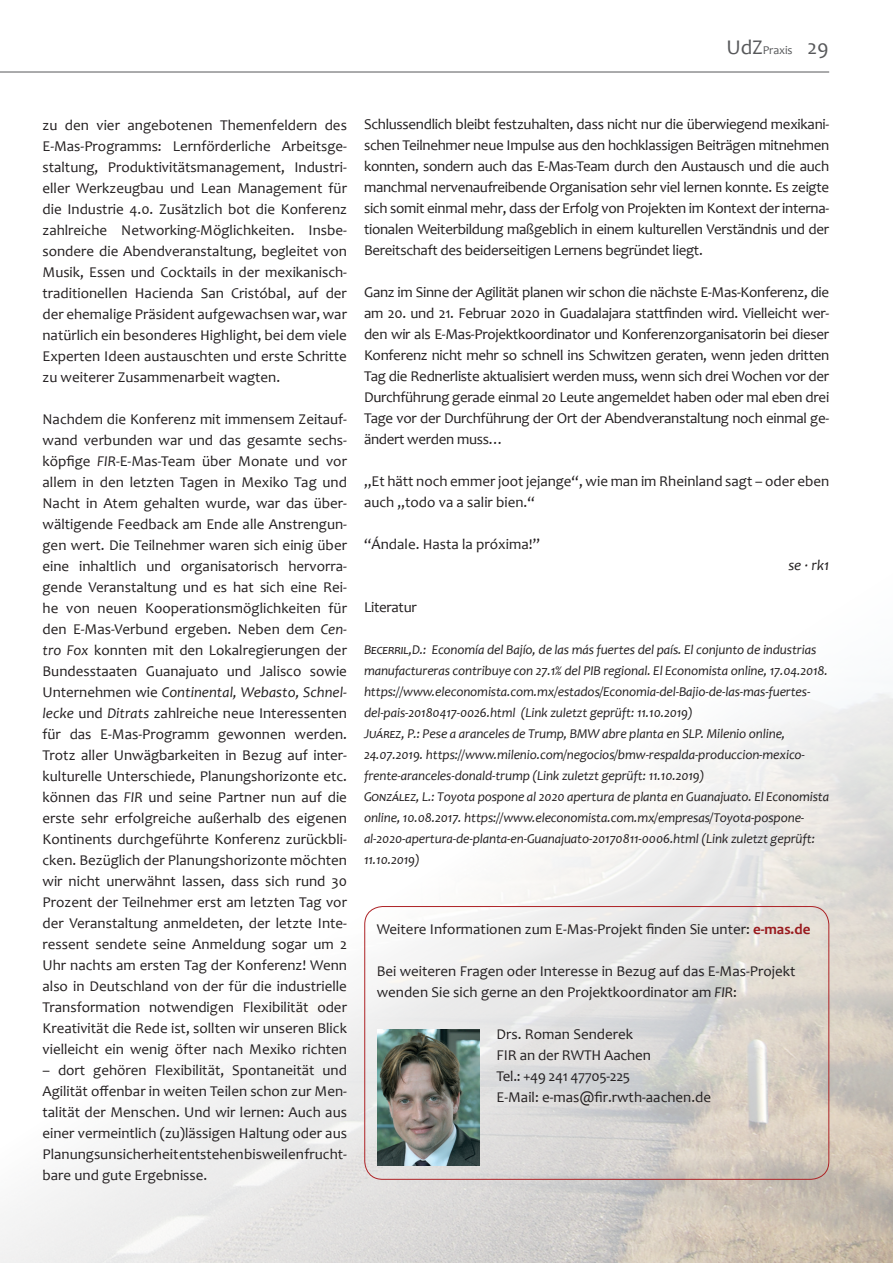
<style>
.page{position:relative;width:893px;height:1263px;background:#fff}
.page>*{position:absolute;margin:0;border:0;box-sizing:border-box;transform-origin:0 0}
.t1{font:15px/21px "Candara";color:#231f20;text-align:justify}
.t2{font:15px "Candara";letter-spacing:-.02em;color:#231f20}
.t3{font:italic 15px "Candara";color:#231f20}
.t4{font:italic 13.5px/21px "Candara";letter-spacing:-.01em;color:#231f20}
.t5{font:12px "Candara";letter-spacing:-.01em;color:#57585a}
.s1{font-size:21px}
.s2{font-style:italic}
.s3{font-weight:700;color:#991a1e}
</style>
<div class="page">
<img style="left:0;top:71px;width:893px;height:1192px">
<div style="left:364px;top:906px;width:465px;height:274px;border:1px solid #ad2225;border-radius:18px"></div>
<img style="left:377px;top:1029px;width:103px;height:136px">
<p class="t5" style="left:726px;top:42px;width:104px"><span class="s1">UdZ</span>Praxis <span class="s1">29</span></p>
<p class="t1" style="left:43px;top:114px;width:306px">zu den vier angebotenen Themenfeldern des E-Mas-Programms: Lernförderliche Arbeitsge&shy;staltung, Produktivitätsmanagement, Industri&shy;eller Werkzeugbau und Lean Management für die Industrie 4.0. Zusätzlich bot die Konferenz zahlreiche Networking-Möglichkeiten. Insbe&shy;sondere die Abendveranstaltung, begleitet von Musik, Essen und Cocktails in der mexikanisch&shy;traditionellen Hacienda San Cristóbal, auf der der ehemalige Präsident aufgewachsen war, war natürlich ein besonderes Highlight, bei dem viele Experten Ideen austauschten und erste Schritte zu weiterer Zusammenarbeit wagten.</p>
<p class="t1" style="left:43px;top:408px;width:306px">Nachdem die Konferenz mit immensem Zeitauf&shy;wand verbunden war und das gesamte sechs&shy;köpfige <span class="s2">FIR</span>-E-Mas-Team über Monate und vor allem in den letzten Tagen in Mexiko Tag und Nacht in Atem gehalten wurde, war das über&shy;wältigende Feedback am Ende alle Anstrengun&shy;gen wert. Die Teilnehmer waren sich einig über eine inhaltlich und organisatorisch hervorra&shy;gende Veranstaltung und es hat sich eine Rei&shy;he von neuen Kooperationsmöglichkeiten für den E-Mas-Verbund ergeben. Neben dem <span class="s2">Cen&shy;tro Fox</span> konnten mit den Lokalregierungen der Bundesstaaten Guanajuato und Jalisco sowie Unternehmen wie <span class="s2">Continental, Webasto, Schnel&shy;lecke</span> und <span class="s2">Ditrats</span> zahlreiche neue Interessenten für das E-Mas-Programm gewonnen werden.<br>Trotz aller Unwägbarkeiten in Bezug auf inter&shy;kulturelle Unterschiede, Planungshorizonte etc. können das <span class="s2">FIR</span> und seine Partner nun auf die erste sehr erfolgreiche außerhalb des eigenen Kontinents durchgeführte Konferenz zurückbli&shy;cken. Bezüglich der Planungshorizonte möchten wir nicht unerwähnt lassen, dass sich rund 30<br>Prozent der Teilnehmer erst am letzten Tag vor der Veranstaltung anmeldeten, der letzte Inte&shy;ressent sendete seine Anmeldung sogar um 2<br>Uhr nachts am ersten Tag der Konferenz! Wenn also in Deutschland von der für die industrielle Transformation notwendigen Flexibilität oder Kreativität die Rede ist, sollten wir unseren Blick vielleicht ein wenig öfter nach Mexiko richten</p>
<p class="t1" style="left:43px;top:1059px;width:306px">– dort gehören Flexibilität, Spontaneität und Agilität offenbar in weiten Teilen schon zur Men&shy;talität der Menschen. Und wir lernen: Auch aus einer vermeintlich (zu)lässigen Haltung oder aus Planungsunsicherheit entstehen bisweilen frucht&shy;bare und gute Ergebnisse.</p>
<p class="t1" style="left:364px;top:113px;width:467px">Schlussendlich bleibt festzuhalten, dass nicht nur die überwiegend mexikani&shy;schen Teilnehmer neue Impulse aus den hochklassigen Beiträgen mitnehmen konnten, sondern auch das E-Mas-Team durch den Austausch und die auch manchmal nervenaufreibende Organisation sehr viel lernen konnte. Es zeigte sich somit einmal mehr, dass der Erfolg von Projekten im Kontext der interna&shy;tionalen Weiterbildung maßgeblich in einem kulturellen Verständnis und der Bereitschaft des beiderseitigen Lernens begründet liegt.</p>
<p class="t1" style="left:364px;top:281px;width:467px">Ganz im Sinne der Agilität planen wir schon die nächste E-Mas-Konferenz, die am 20. und 21. Februar 2020 in Guadalajara stattfinden wird. Vielleicht wer&shy;den wir als E-Mas-Projektkoordinator und Konferenzorganisatorin bei dieser Konferenz nicht mehr so schnell ins Schwitzen geraten, wenn jeden dritten Tag die Rednerliste aktualisiert werden muss, wenn sich drei Wochen vor der Durchführung gerade einmal 20 Leute angemeldet haben oder mal eben drei Tage vor der Durchführung der Ort der Abendveranstaltung noch einmal ge&shy;ändert werden muss…</p>
<p class="t1" style="left:364px;top:470px;width:467px">„Et hätt noch emmer joot jejange“, wie man im Rheinland sagt – oder eben auch „todo va a salir bien.“</p>
<p class="t1" style="left:364px;top:533px;width:178px">“Ándale. Hasta la próxima!”</p>
<p class="t3" style="left:788px;top:555px;width:42px">se · rk1</p>
<p class="t2" style="left:364px;top:598px;width:54px">Literatur</p>
<p class="t4" style="left:364px;top:639px;width:467px">Becerril,D.: Economía del Bajío, de las más fuertes del país. El conjunto de industrias manufactureras contribuye con 27.1% del PIB regional. El Economista online, 17.04.2018. https://www.eleconomista.com.mx/estados/Economia-del-Bajio-de-las-mas-fuertes&shy;del-pais-20180417-0026.html (Link zuletzt geprüft: 11.10.2019)<br>Juárez, P.: Pese a aranceles de Trump, BMW abre planta en SLP. Milenio online, 24.07.2019. https://www.milenio.com/negocios/bmw-respalda-produccion-mexico&shy;frente-aranceles-donald-trump (Link zuletzt geprüft: 11.10.2019)<br>González, L.: Toyota pospone al 2020 apertura de planta en Guanajuato. El Economista online, 10.08.2017. https://www.eleconomista.com.mx/empresas/Toyota-pospone&shy;al-2020-apertura-de-planta-en-Guanajuato-20170811-0006.html (Link zuletzt geprüft:<br>11.10.2019)</p>
<p class="t1" style="left:377px;top:919px;width:435px">Weitere Informationen zum E-Mas-Projekt finden Sie unter: <span class="s3">e-mas.de</span></p>
<p class="t1" style="left:377px;top:961px;width:420px">Bei weiteren Fragen oder Interesse in Bezug auf das E-Mas-Projekt wenden Sie sich gerne an den Projektkoordinator am <span class="s2">FIR</span>:</p>
<p class="t1" style="left:497px;top:1024px;width:216px;text-align:left">Drs. Roman Senderek<br>FIR an der RWTH Aachen<br>Tel.: +49 241 47705-225<br>E-Mail: e-mas@fir.rwth-aachen.de</p>
</div>
